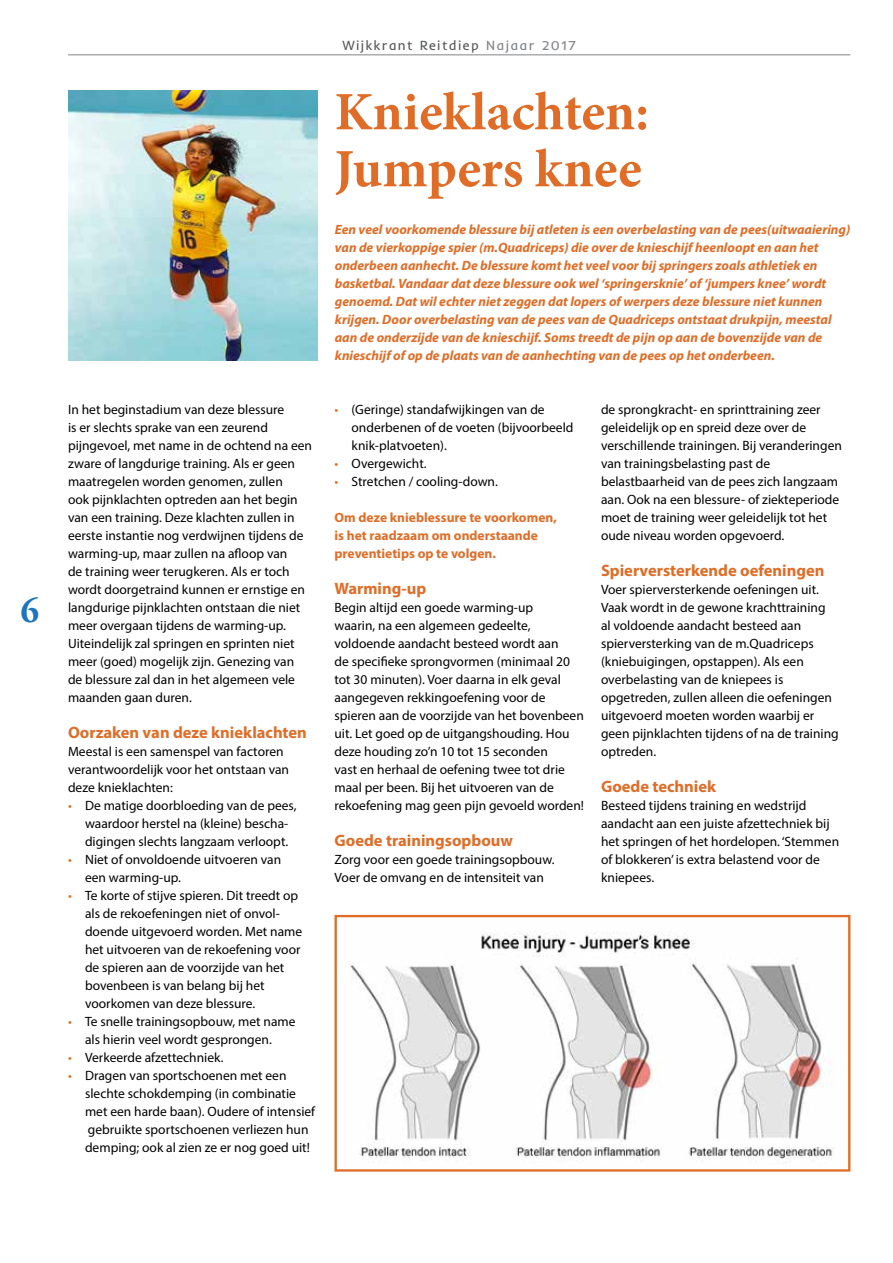
<style>
.page{position:relative;width:893px;height:1263px;background:#fff}
.page>*{position:absolute;margin:0;border:0;box-sizing:border-box;transform-origin:0 0}
.t1{font:700 54px/57px "Minion Pro";color:#df6d28}
.t2{font:700 36px "Adobe Garamond Pro";color:#1c75bc}
.t3{font:700 16.5px "Myriad Pro";color:#df6d28}
.t4{font:13.5px/18px "Myriad Pro";color:#000}
.t5{font:italic 700 13.5px/18px "Myriad Pro";color:#df6d28}
.t6{font:700 13.5px/18px "Myriad Pro";color:#df6d28}
.t7{font:13.5px "Inder";letter-spacing:.1em;color:#58595b}
.s1{color:#df6d28}
.s2{color:#808285}
</style>
<div class="page">
<hr style="left:68px;top:54px;width:782px;height:1px;background:#808285">
<img style="left:350px;top:931px;width:483px;height:233px">
<div style="left:334px;top:915px;width:516px;height:256px;border:2px solid #df6d28"></div>
<img style="left:68px;top:90px;width:249px;height:270px">
<h2 class="t2" style="left:20px;top:590px;width:20px">6</h2>
<p class="t4" style="left:68px;top:400px;width:246px">In het beginstadium van deze blessure<br>is er slechts sprake van een zeurend pijngevoel, met name in de ochtend na een zware of langdurige training. Als er geen maatregelen worden genomen, zullen<br>ook pijnklachten optreden aan het begin van een training. Deze klachten zullen in eerste instantie nog verdwijnen tijdens de warming-up, maar zullen na afloop van<br>de training weer terugkeren. Als er toch wordt doorgetraind kunnen er ernstige en langdurige pijnklachten ontstaan die niet meer overgaan tijdens de warming-up.<br>Uiteindelijk zal springen en sprinten niet meer (goed) mogelijk zijn. Genezing van<br>de blessure zal dan in het algemeen vele maanden gaan duren.</p>
<p class="t3" style="left:68px;top:722px;width:240px">Oorzaken van deze knieklachten</p>
<p class="t4" style="left:68px;top:742px;width:223px">Meestal is een samenspel van factoren verantwoordelijk voor het ontstaan van deze knieklachten:</p>
<p class="t4" style="left:85px;top:796px;width:213px;text-indent:-17px"><span class="s1">•</span> De matige doorbloeding van de pees, waardoor herstel na (kleine) bescha&shy;digingen slechts langzaam verloopt.</p>
<p class="t4" style="left:85px;top:850px;width:198px;text-indent:-17px"><span class="s1">•</span> Niet of onvoldoende uitvoeren van een warming-up.</p>
<p class="t4" style="left:85px;top:886px;width:219px;text-indent:-17px"><span class="s1">•</span> Te korte of stijve spieren. Dit treedt op als de rekoefeningen niet of onvol&shy;doende uitgevoerd worden. Met name het uitvoeren van de rekoefening voor de spieren aan de voorzijde van het bovenbeen is van belang bij het voorkomen van deze blessure.</p>
<p class="t4" style="left:68px;top:1012px;width:229px;text-align:center"><span class="s1">•</span> Te snelle trainingsopbouw, met name als hierin veel wordt gesprongen.</p>
<p class="t4" style="left:68px;top:1048px;width:157px"><span class="s1">•</span> Verkeerde afzettechniek.</p>
<p class="t4" style="left:85px;top:1066px;width:232px;text-indent:-17px"><span class="s1">•</span> Dragen van sportschoenen met een slechte schokdemping (in combinatie met een harde baan). Oudere of intensief gebruikte sportschoenen verliezen hun demping; ook al zien ze er nog goed uit!</p>
<p class="t7" style="left:342px;top:36px;width:235px">Wijkkrant Reitdiep <span class="s2">Najaar 2017</span></p>
<h1 class="t1" style="left:334px;top:83px;width:316px">Knieklachten:<br>Jumpers knee</h1>
<p class="t5" style="left:335px;top:220px;width:517px">Een veel voorkomende blessure bij atleten is een overbelasting van de pees(uitwaaiering) van de vierkoppige spier (m.Quadriceps) die over de knieschijf heenloopt en aan het onderbeen aanhecht. De blessure komt het veel voor bij springers zoals athletiek en basketbal. Vandaar dat deze blessure ook wel ‘springersknie’ of ‘jumpers knee’ wordt genoemd. Dat wil echter niet zeggen dat lopers of werpers deze blessure niet kunnen krijgen. Door overbelasting van de pees van de Quadriceps ontstaat drukpijn, meestal aan de onderzijde van de knieschijf. Soms treedt de pijn op aan de bovenzijde van de knieschijf of op de plaats van de aanhechting van de pees op het onderbeen.</p>
<p class="t4" style="left:352px;top:400px;width:223px;text-indent:-17px"><span class="s1">•</span> (Geringe) standafwijkingen van de onderbenen of de voeten (bijvoorbeeld knik-platvoeten).</p>
<p class="t4" style="left:334px;top:454px;width:94px"><span class="s1">•</span> Overgewicht.</p>
<p class="t4" style="left:334px;top:472px;width:165px"><span class="s1">•</span> Stretchen / cooling-down.</p>
<p class="t6" style="left:334px;top:508px;width:224px">Om deze knieblessure te voorkomen, is het raadzaam om onderstaande preventietips op te volgen.</p>
<p class="t3" style="left:334px;top:578px;width:93px">Warming-up</p>
<p class="t4" style="left:334px;top:598px;width:251px">Begin altijd een goede warming-up<br>waarin, na een algemeen gedeelte, voldoende aandacht besteed wordt aan<br>de specifieke sprongvormen (minimaal 20 tot 30 minuten). Voer daarna in elk geval aangegeven rekkingoefening voor de spieren aan de voorzijde van het bovenbeen uit. Let goed op de uitgangshouding. Hou deze houding zo’n 10 tot 15 seconden<br>vast en herhaal de oefening twee tot drie maal per been. Bij het uitvoeren van de rekoefening mag geen pijn gevoeld worden!</p>
<p class="t3" style="left:334px;top:830px;width:180px">Goede trainingsopbouw</p>
<p class="t4" style="left:334px;top:850px;width:222px">Zorg voor een goede trainingsopbouw.<br>Voer de omvang en de intensiteit van</p>
<p class="t4" style="left:601px;top:400px;width:242px">de sprongkracht- en sprinttraining zeer geleidelijk op en spreid deze over de verschillende trainingen. Bij veranderingen van trainingsbelasting past de belastbaarheid van de pees zich langzaam aan. Ook na een blessure- of ziekteperiode moet de training weer geleidelijk tot het oude niveau worden opgevoerd.</p>
<p class="t3" style="left:601px;top:560px;width:225px">Spierversterkende oefeningen</p>
<p class="t4" style="left:601px;top:580px;width:239px">Voer spierversterkende oefeningen uit.<br>Vaak wordt in de gewone krachttraining<br>al voldoende aandacht besteed aan spierversterking van de m.Quadriceps (kniebuigingen, opstappen). Als een overbelasting van de kniepees is opgetreden, zullen alleen die oefeningen uitgevoerd moeten worden waarbij er geen pijnklachten tijdens of na de training optreden.</p>
<p class="t3" style="left:601px;top:776px;width:117px">Goede techniek</p>
<p class="t4" style="left:601px;top:796px;width:240px">Besteed tijdens training en wedstrijd aandacht aan een juiste afzettechniek bij het springen of het hordelopen. ‘Stemmen of blokkeren’ is extra belastend voor de kniepees.</p>
</div>
